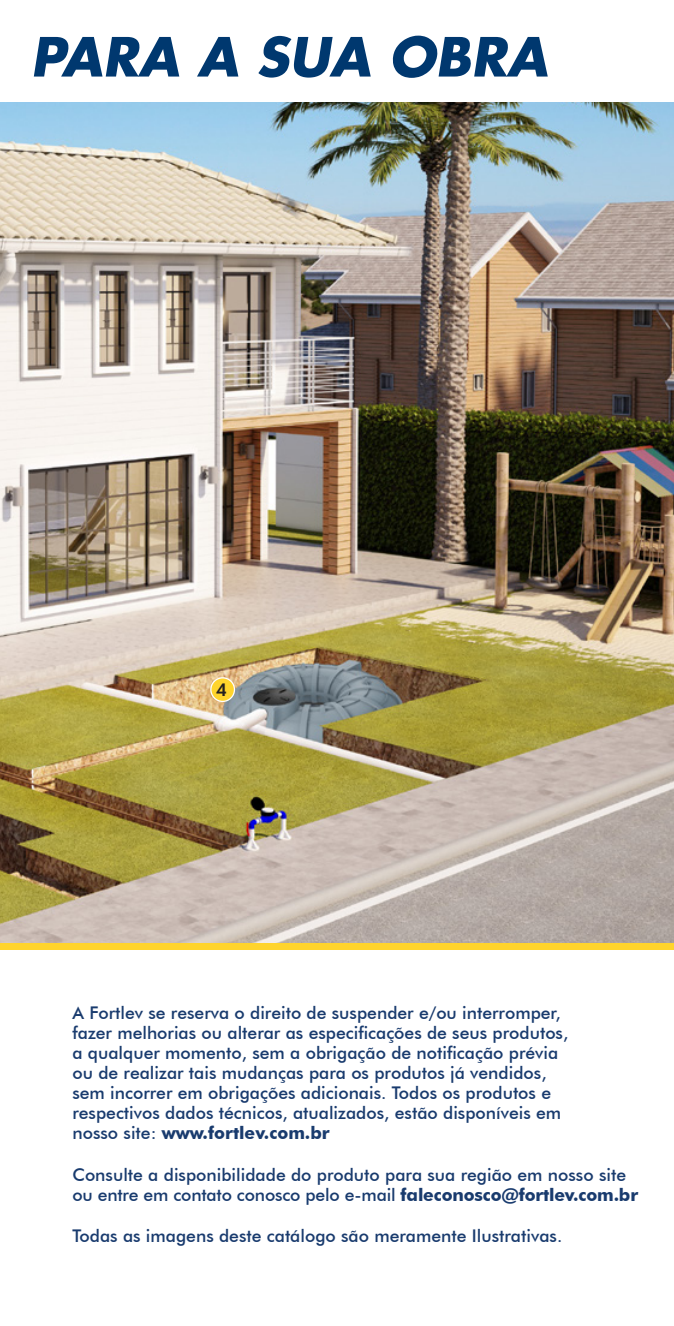
<style>
.page{position:relative;width:674px;height:1326px;background:#fff}
.page>*{position:absolute;margin:0;border:0;box-sizing:border-box;transform-origin:0 0}
.t1{font:italic 700 52.5px "Futura LT";color:#00386f}
.t2{font:500 17.5px/20px "Futura BT";color:#193b6e}
.t3{font:800 17.5px "Futura BT";color:#231f20}
.s1{font-weight:700}
</style>
<div class="page">
<img style="left:0;top:102px;width:673px;height:841px">
<div style="left:0;top:943px;width:673px;height:6px;background:#ffd42c"></div>
<div style="left:211px;top:677px;width:23px;height:24px;background:#ffd42c;border-radius:50%"></div>
<div style="left:210px;top:677px;width:25px;height:25px;border:1px solid #fff;border-radius:50%"></div>
<h1 class="t1" style="left:30px;top:22px;width:518px">PARA A SUA OBRA</h1>
<p class="t3" style="left:216px;top:679px;width:12px">4</p>
<p class="t2" style="left:72px;top:1002px;width:497px">A Fortlev se reserva o direito de suspender e/ou interromper, fazer melhorias ou alterar as especificações de seus produtos, a qualquer momento, sem a obrigação de notificação prévia ou de realizar tais mudanças para os produtos já vendidos, sem incorrer em obrigações adicionais. Todos os produtos e respectivos dados técnicos, atualizados, estão disponíveis em nosso site: <span class="s1">www.fortlev.com.br</span></p>
<p class="t2" style="left:72px;top:1164px;width:567px">Consulte a disponibilidade do produto para sua região em nosso site ou entre em contato conosco pelo e-mail <span class="s1">faleconosco@fortlev.com.br</span></p>
<p class="t2" style="left:72px;top:1225px;width:491px">Todas as imagens deste catálogo são meramente Ilustrativas.</p>
</div>
